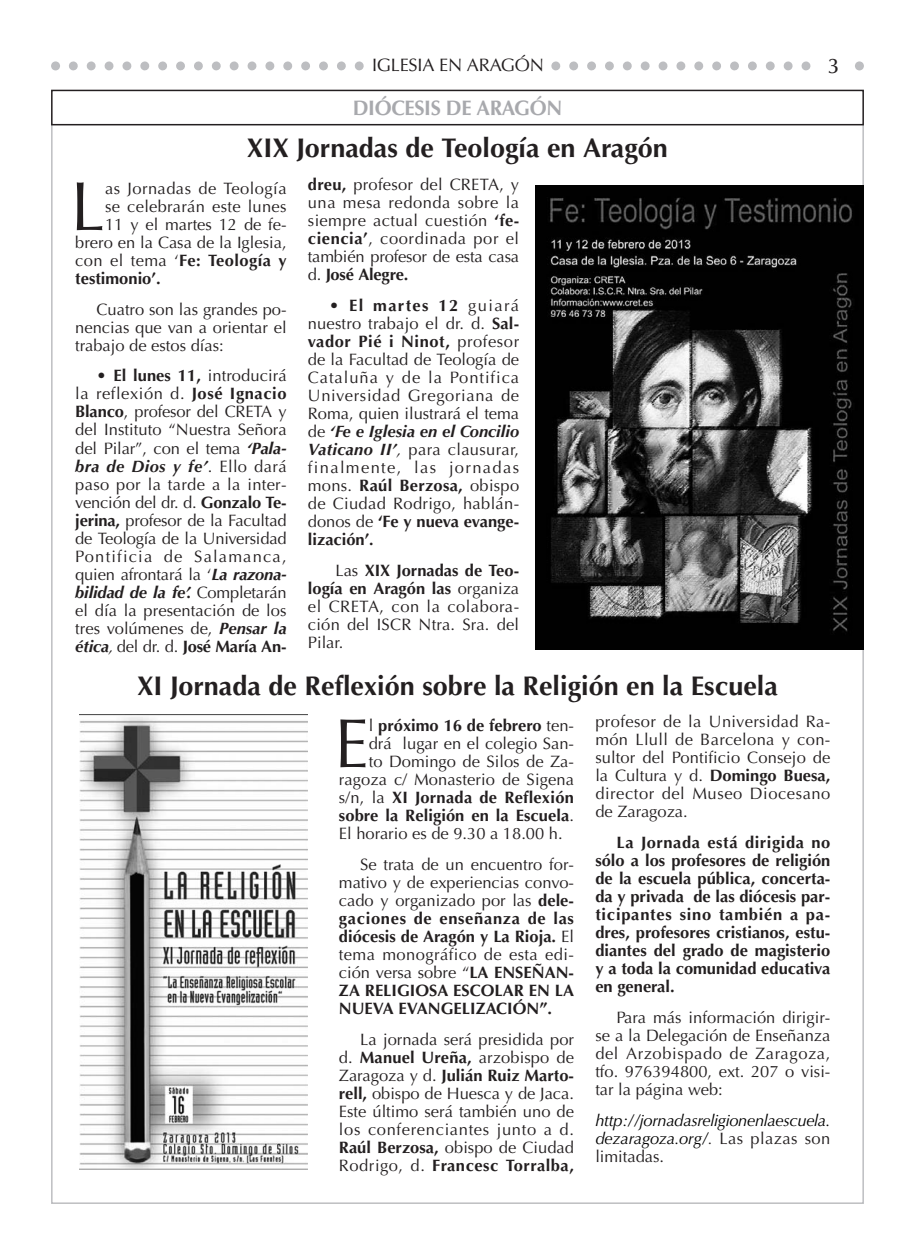
<style>
.page{position:relative;width:915px;height:1255px;background:#fff}
.page>*{position:absolute;margin:0;border:0;box-sizing:border-box;transform-origin:0 0}
.t1{font:69.3px "Optima";color:#231f20}
.t2{font:700 27px "Optima";color:#231f20}
.t3{font:700 21px "Optima";letter-spacing:-.015em;color:#a8a9ad}
.t4{font:500 21px "Optima";color:#231f20}
.t5{font:18px "Optima";letter-spacing:-.01em;color:#231f20}
.t6{font:16.5px/18px "Optima";letter-spacing:.005em;color:#231f20;text-align:justify}
.t7{font:700 16.5px/18px "Optima";color:#231f20;text-align:justify}
.t8{font:italic 16.5px/18px "Optima";letter-spacing:-.02em;color:#000;text-align:justify}
.t9{font:700 16.5px "Optima";letter-spacing:.025em;color:#231f20}
.t10{font:16.5px "Optima";letter-spacing:.025em;color:#231f20}
.s1{font-weight:400}
.s2{font-weight:700}
.s3{font-weight:700;font-style:italic}
.s4{font-style:italic}
.s5{color:#231f20}
.s6{font-style:normal;color:#231f20}
</style>
<div class="page">
<svg style="left:51px;top:61px;width:812px;height:9px"></svg>
<div style="left:367px;top:52px;width:182px;height:26px;background:#fff"></div>
<div style="left:818px;top:51px;width:30px;height:30px;background:#fff"></div>
<div style="left:51px;top:90px;width:812px;height:35px;border:2px solid #231f20"></div>
<img style="left:535px;top:186px;width:328px;height:463px">
<img style="left:80px;top:714px;width:228px;height:455px">
<p class="t5" style="left:372px;top:57px;width:173px">IGLESIA EN ARAGÓN</p>
<p class="t4" style="left:828px;top:57px;width:12px">3</p>
<p class="t3" style="left:352px;top:99px;width:211px">DIÓCESIS DE ARAGÓN</p>
<p class="t2" style="left:247px;top:136px;width:422px">XIX Jornadas de Teología en Aragón</p>
<p class="t1" style="left:70px;top:178px;width:36px">L</p>
<p class="t10" style="left:105px;top:181px;width:183px">as Jornadas de Teología</p>
<p class="t6" style="left:105px;top:199px;width:183px">se celebrarán este lunes</p>
<p class="t6" style="left:105px;top:217px;width:183px">11 y el martes 12 de fe-</p>
<p class="t6" style="left:75px;top:235px;width:213px">brero en la Casa de la Iglesia,</p>
<p class="t9" style="left:75px;top:253px;width:213px"><span class="s1">con el tema ‘</span>Fe: Teología y</p>
<p class="t7" style="left:75px;top:271px;width:87px">testimonio’.</p>
<p class="t6" style="left:75px;top:302px;width:213px;text-indent:21px">Cuatro son las grandes po&shy;nencias que van a orientar el trabajo de estos días:</p>
<p class="t6" style="left:75px;top:368px;width:213px;text-indent:21px">• <span class="s2">El lunes 11,</span> introducirá la reflexión d. <span class="s2">José Ignacio Blanco</span>, profesor del CRETA y del Instituto “Nuestra Señora del Pilar”, con el tema <span class="s3">‘Pala&shy;bra de Dios y fe’</span>. Ello dará paso por la tarde a la inter&shy;vención del dr. d. <span class="s2">Gonzalo Te&shy;jerina,</span> profesor de la Facultad de Teología de la Universidad Pontificia de Salamanca, quien afrontará la ‘<span class="s3">La razona&shy;bilidad de la fe’.</span> Completarán el día la presentación de los tres volúmenes de, <span class="s3">Pensar la ética</span><span class="s4">,</span> del dr. d. <span class="s2">José María An-</span></p>
<p class="t6" style="left:308px;top:177px;width:213px"><span class="s2">dreu,</span> profesor del CRETA, y una mesa redonda sobre la siempre actual cuestión <span class="s2">‘fe&shy;ciencia’</span>, coordinada por el también profesor de esta casa d. <span class="s2">José Alegre.</span></p>
<p class="t6" style="left:308px;top:298px;width:213px;text-indent:21px"><span class="s2">• El martes 12</span> guiará nuestro trabajo el dr. d. <span class="s2">Sal&shy;vador Pié i Ninot,</span> profesor de la Facultad de Teología de Cataluña y de la Pontifica Universidad Gregoriana de Roma, quien ilustrará el tema de <span class="s3">‘Fe e Iglesia en el Concilio Vaticano II’</span><span class="s4">,</span> para clausurar, finalmente, las jornadas mons. <span class="s2">Raúl Berzosa,</span> obispo de Ciudad Rodrigo, hablán&shy;donos de <span class="s2">‘Fe y nueva evange&shy;lización’</span><span class="s3">.</span></p>
<p class="t6" style="left:308px;top:563px;width:213px;text-indent:28px">Las <span class="s2">XIX Jornadas de Teo&shy;logía en Aragón las</span> organiza el CRETA, con la colabora&shy;ción del ISCR Ntra. Sra. del Pilar.</p>
<p class="t2" style="left:137px;top:674px;width:642px">XI Jornada de Reflexión sobre la Religión en la Escuela</p>
<p class="t1" style="left:334px;top:714px;width:36px">E</p>
<p class="t7" style="left:368px;top:718px;width:207px"><span class="s1">l</span> próximo 16 de febrero <span class="s1">ten-</span></p>
<p class="t6" style="left:595px;top:714px;width:236px">profesor de la Universidad Ra&shy;món Llull de Barcelona y con&shy;sultor del Pontificio Consejo de la Cultura y d. <span class="s2">Domingo Buesa, </span>director del Museo Diocesano de Zaragoza.</p>
<p class="t7" style="left:595px;top:835px;width:236px;text-indent:21px">La Jornada está dirigida no sólo a los profesores de religión de la escuela pública, concerta&shy;da y privada de las diócesis par&shy;ticipantes sino también a pa&shy;dres, profesores cristianos, estu&shy;diantes del grado de magisterio y a toda la comunidad educativa en general.</p>
<p class="t6" style="left:595px;top:1009px;width:236px;text-indent:21px">Para más información dirigir&shy;se a la Delegación de Enseñanza del Arzobispado de Zaragoza, tfo. 976394800, ext. 207 o visi&shy;tar la página web:</p>
<p class="t8" style="left:595px;top:1112px;width:236px">http://jornadasreligionenlaescuela. dezaragoza.org/<span class="s5">.</span> <span class="s6">Las plazas son limitadas.</span></p>
<p class="t6" style="left:368px;top:736px;width:207px">drá lugar en el colegio San-</p>
<p class="t6" style="left:368px;top:754px;width:207px">to Domingo de Silos de Za-</p>
<p class="t6" style="left:339px;top:772px;width:236px">ragoza c/ Monasterio de Sigena</p>
<p class="t7" style="left:339px;top:790px;width:236px"><span class="s1">s/n, la</span> XI Jornada de Reflexión</p>
<p class="t7" style="left:339px;top:808px;width:236px">sobre la Religión en la Escuela<span class="s1">.</span></p>
<p class="t6" style="left:339px;top:826px;width:225px">El horario es de 9.30 a 18.00 h.</p>
<p class="t6" style="left:339px;top:856px;width:236px;text-indent:21px">Se trata de un encuentro for&shy;mativo y de experiencias convo&shy;cado y organizado por las <span class="s2">dele&shy;gaciones de enseñanza de las diócesis de Aragón y La Rioja.</span> El tema monográfico de esta edi&shy;ción versa sobre “<span class="s2">LA ENSEÑAN-ZA RELIGIOSA ESCOLAR EN LA NUEVA EVANGELIZACIÓN”.</span></p>
<p class="t6" style="left:339px;top:1031px;width:236px;text-indent:21px">La jornada será presidida por d. <span class="s2">Manuel Ureña,</span> arzobispo de Zaragoza y d. <span class="s2">Julián Ruiz Marto&shy;rell,</span> obispo de Huesca y de Jaca.<br>Este último será también uno de los conferenciantes junto a d.<br><span class="s2">Raúl Berzosa,</span> obispo de Ciudad Rodrigo, d. <span class="s2">Francesc Torralba,</span></p>
</div>
